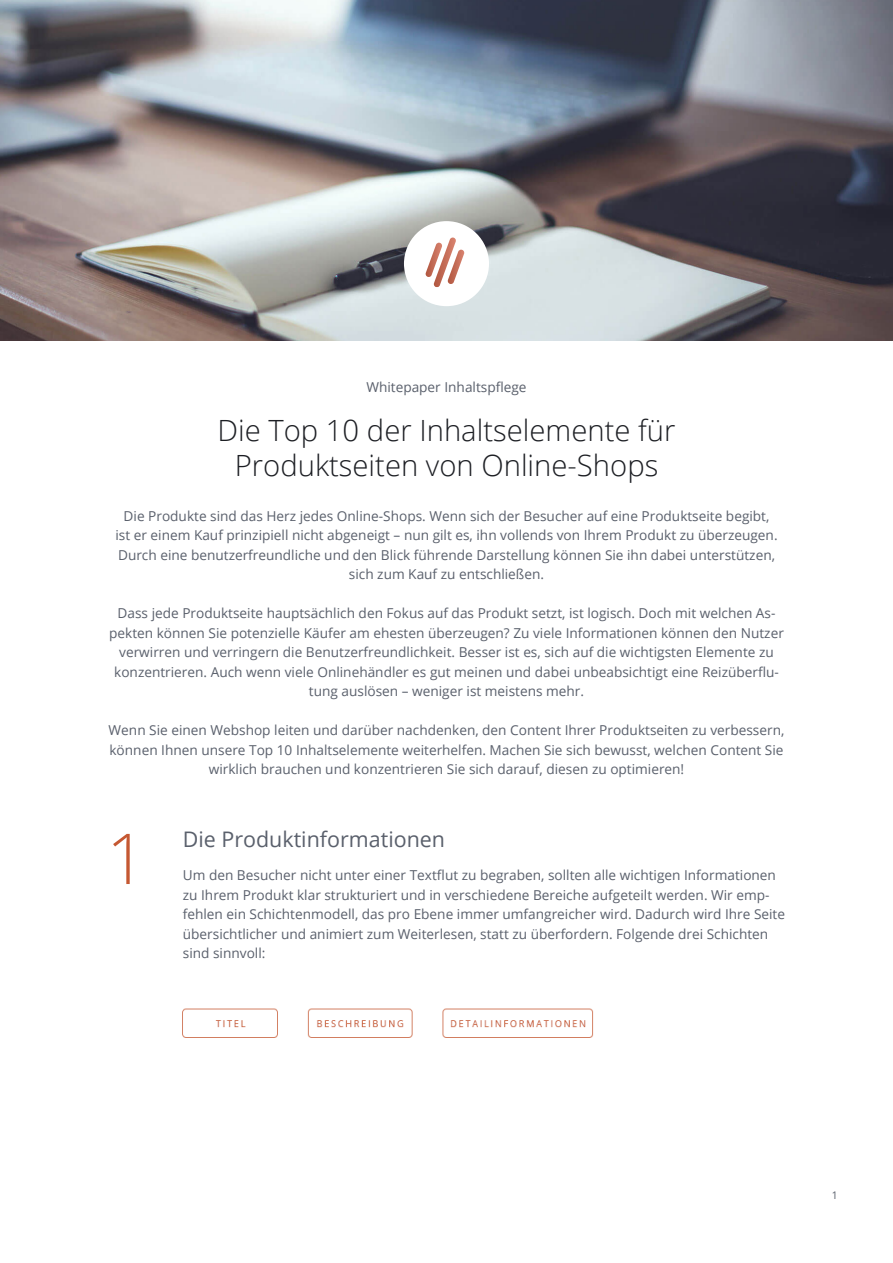
<style>
.page{position:relative;width:893px;height:1263px;background:#fff}
.page>*{position:absolute;margin:0;border:0;box-sizing:border-box;transform-origin:0 0}
.t1{font:300 70.2px "Open Sans";color:#c55832}
.t2{font:300 29.25px/35.1px "Open Sans";color:#1d1f24;text-align:center}
.t3{font:21.45px "Open Sans";color:#5a606c}
.t4{font:13.65px/19.5px "Open Sans";color:#5a606c;text-align:center}
.t5{font:10.5px "Open Sans";color:#5a606c}
</style>
<div class="page">
<img style="left:0;top:0;width:893px;height:340px">
<div style="left:404px;top:221px;width:85px;height:85px;background:#fff;border-radius:50%"></div>
<svg style="left:425px;top:238px;width:40px;height:49px"></svg>
<img style="left:183px;top:1008px;width:411px;height:30px">
<p class="t4" style="left:366px;top:377px;width:162px">Whitepaper Inhaltspflege</p>
<h2 class="t2" style="left:217px;top:412px;width:460px">Die Top 10 der Inhaltselemente für<br>Produktseiten von Online-Shops</h2>
<p class="t4" style="left:116px;top:506px;width:664px">Die Produkte sind das Herz jedes Online-Shops. Wenn sich der Besucher auf eine Produktseite begibt, ist er einem Kauf prinzipiell nicht abgeneigt – nun gilt es, ihn vollends von Ihrem Produkt zu überzeugen.<br>Durch eine benutzerfreundliche und den Blick führende Darstellung können Sie ihn dabei unterstützen, sich zum Kauf zu entschließen.</p>
<p class="t4" style="left:109px;top:603px;width:676px">Dass jede Produktseite hauptsächlich den Fokus auf das Produkt setzt, ist logisch. Doch mit welchen As&shy;pekten können Sie potenzielle Käufer am ehesten überzeugen? Zu viele Informationen können den Nutzer verwirren und verringern die Benutzerfreundlichkeit. Besser ist es, sich auf die wichtigsten Elemente zu konzentrieren. Auch wenn viele Onlinehändler es gut meinen und dabei unbeabsichtigt eine Reizüberflu&shy;tung auslösen – weniger ist meistens mehr.</p>
<p class="t4" style="left:109px;top:720px;width:677px">Wenn Sie einen Webshop leiten und darüber nachdenken, den Content Ihrer Produktseiten zu verbessern, können Ihnen unsere Top 10 Inhaltselemente weiterhelfen. Machen Sie sich bewusst, welchen Content Sie wirklich brauchen und konzentrieren Sie sich darauf, diesen zu optimieren!</p>
<h1 class="t1" style="left:106px;top:810px;width:42px">1</h1>
<h3 class="t3" style="left:183px;top:824px;width:264px">Die Produktinformationen</h3>
<p class="t4" style="left:183px;top:865px;width:604px;text-align:left">Um den Besucher nicht unter einer Textflut zu begraben, sollten alle wichtigen Informationen zu Ihrem Produkt klar strukturiert und in verschiedene Bereiche aufgeteilt werden. Wir emp&shy;fehlen ein Schichtenmodell, das pro Ebene immer umfangreicher wird. Dadurch wird Ihre Seite übersichtlicher und animiert zum Weiterlesen, statt zu überfordern. Folgende drei Schichten sind sinnvoll:</p>
<p class="t5" style="left:832px;top:1188px;width:8px">1</p>
</div>
